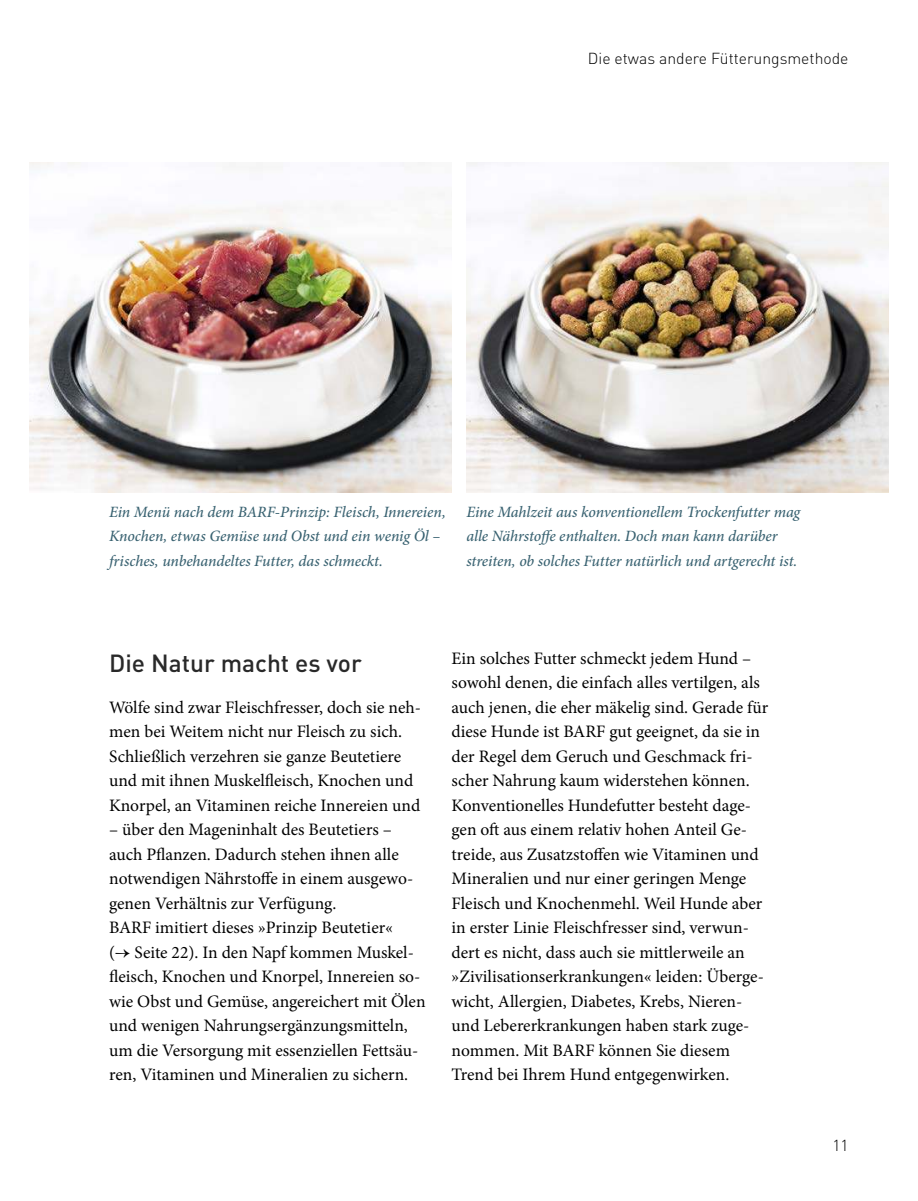
<style>
.page{position:relative;width:918px;height:1201px;background:#fff}
.page>*{position:absolute;margin:0;border:0;box-sizing:border-box;transform-origin:0 0}
.t1{font:500 24.5px "DINOT";color:#292929}
.t2{font:17.5px/24.5px "Minion Pro";color:#000}
.t3{font:italic 500 15.75px/24.5px "Minion Pro";letter-spacing:-.005em;color:#396271}
.t4{font:300 15.75px "DINOT";color:#000}
</style>
<div class="page">
<img style="left:466px;top:162px;width:422px;height:330px">
<img style="left:30px;top:162px;width:421px;height:330px">
<p class="t4" style="left:588px;top:50px;width:262px">Die etwas andere Fütterungsmethode</p>
<p class="t3" style="left:109px;top:500px;width:338px">Ein Menü nach dem BARF-Prinzip: Fleisch, Innereien,<br>Knochen, etwas Gemüse und Obst und ein wenig Öl – frisches, unbehandeltes Futter, das schmeckt.</p>
<p class="t3" style="left:466px;top:500px;width:335px">Eine Mahlzeit aus konventionellem Trockenfutter mag alle Nährstofe enthalten. Doch man kann darüber streiten, ob solches Futter natürlich und artgerecht ist.</p>
<h1 class="t1" style="left:109px;top:650px;width:254px">Die Natur macht es vor</h1>
<p class="t2" style="left:109px;top:695px;width:313px">Wölfe sind zwar Fleischfresser, doch sie neh&shy;men bei Weitem nicht nur Fleisch zu sich.<br>Schließlich verzehren sie ganze Beutetiere und mit ihnen Muskelleisch, Knochen und Knorpel, an Vitaminen reiche Innereien und</p>
<p class="t2" style="left:109px;top:818px;width:318px">– über den Mageninhalt des Beutetiers – auch Planzen. Dadurch stehen ihnen alle notwendigen Nährstofe in einem ausgewo&shy;genen Verhältnis zur Verfügung.<br>BARF imitiert dieses »Prinzip Beutetier«<br>(→ Seite 22). In den Napf kommen Muskel&shy;leisch, Knochen und Knorpel, Innereien so&shy;wie Obst und Gemüse, angereichert mit Ölen und wenigen Nahrungsergänzungsmitteln, um die Versorgung mit essenziellen Fettsäu&shy;ren, Vitaminen und Mineralien zu sichern.</p>
<p class="t2" style="left:451px;top:646px;width:318px">Ein solches Futter schmeckt jedem Hund – sowohl denen, die einfach alles vertilgen, als auch jenen, die eher mäkelig sind. Gerade für diese Hunde ist BARF gut geeignet, da sie in der Regel dem Geruch und Geschmack fri&shy;scher Nahrung kaum widerstehen können.<br>Konventionelles Hundefutter besteht dage&shy;gen ot aus einem relativ hohen Anteil Ge&shy;treide, aus Zusatzstofen wie Vitaminen und Mineralien und nur einer geringen Menge Fleisch und Knochenmehl. Weil Hunde aber in erster Linie Fleischfresser sind, verwun&shy;dert es nicht, dass auch sie mittlerweile an »Zivilisationserkrankungen« leiden: Überge&shy;wicht, Allergien, Diabetes, Krebs, Nieren&shy;und Lebererkrankungen haben stark zuge&shy;nommen. Mit BARF können Sie diesem Trend bei Ihrem Hund entgegenwirken.</p>
<p class="t4" style="left:832px;top:1137px;width:18px">11</p>
</div>
